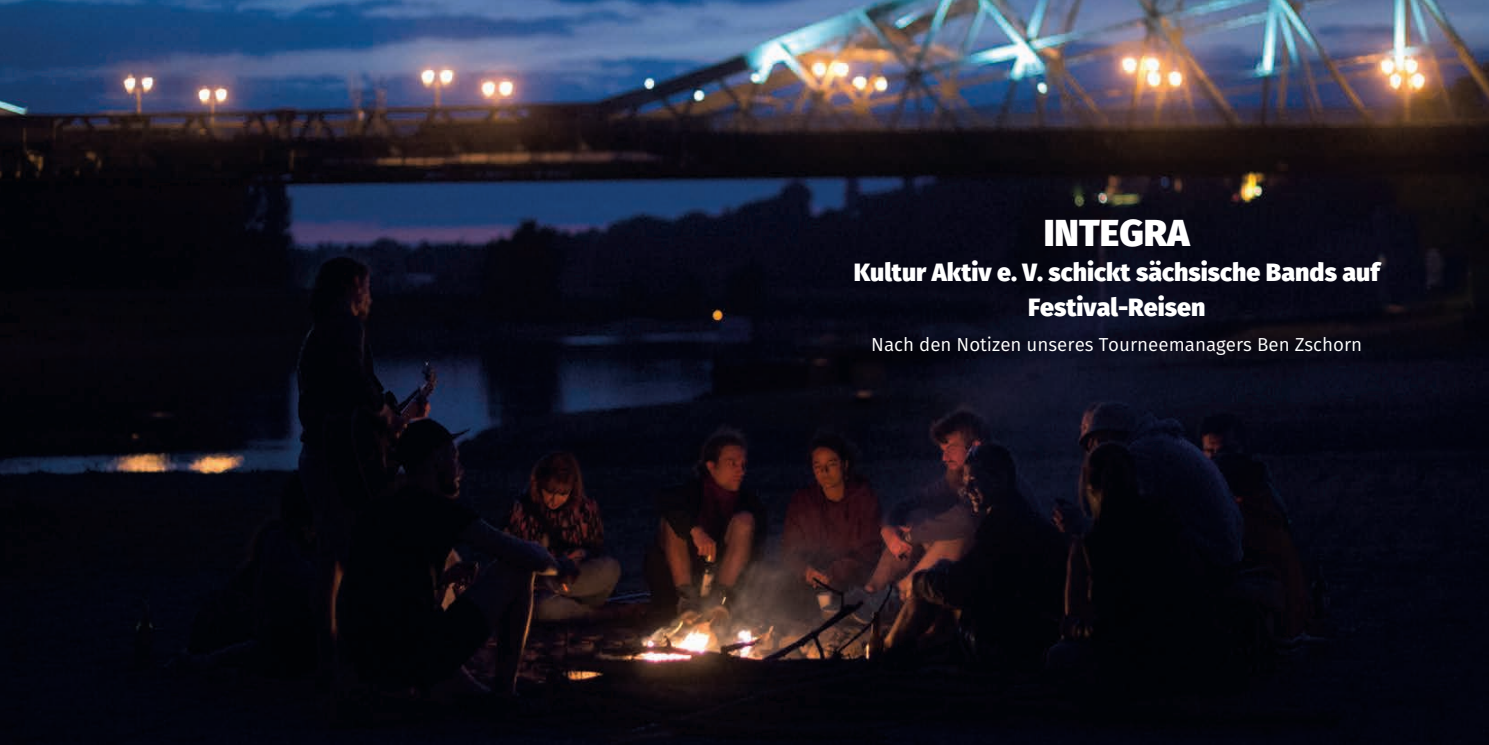
<style>
.page{position:relative;width:1489px;height:745px;background:#fff}
.page>*{position:absolute;margin:0;border:0;box-sizing:border-box;transform-origin:0 0}
.t1{font:800 37.5px "Fira Sans";color:#fff}
.t2{font:800 25px/35px "Fira Sans";color:#fff;text-align:center}
.t3{font:18.75px "Fira Sans";color:#fff}
</style>
<div class="page">
<img style="left:0;top:0;width:1488px;height:744px">
<h1 class="t1" style="left:1043px;top:206px;width:148px">INTEGRA</h1>
<p class="t2" style="left:853px;top:255px;width:527px">Kultur Aktiv e. V. schickt sächsische Bands auf<br>Festival-Reisen</p>
<p class="t3" style="left:871px;top:331px;width:492px">Nach den Notizen unseres Tourneemanagers Ben Zschorn</p>
</div>
